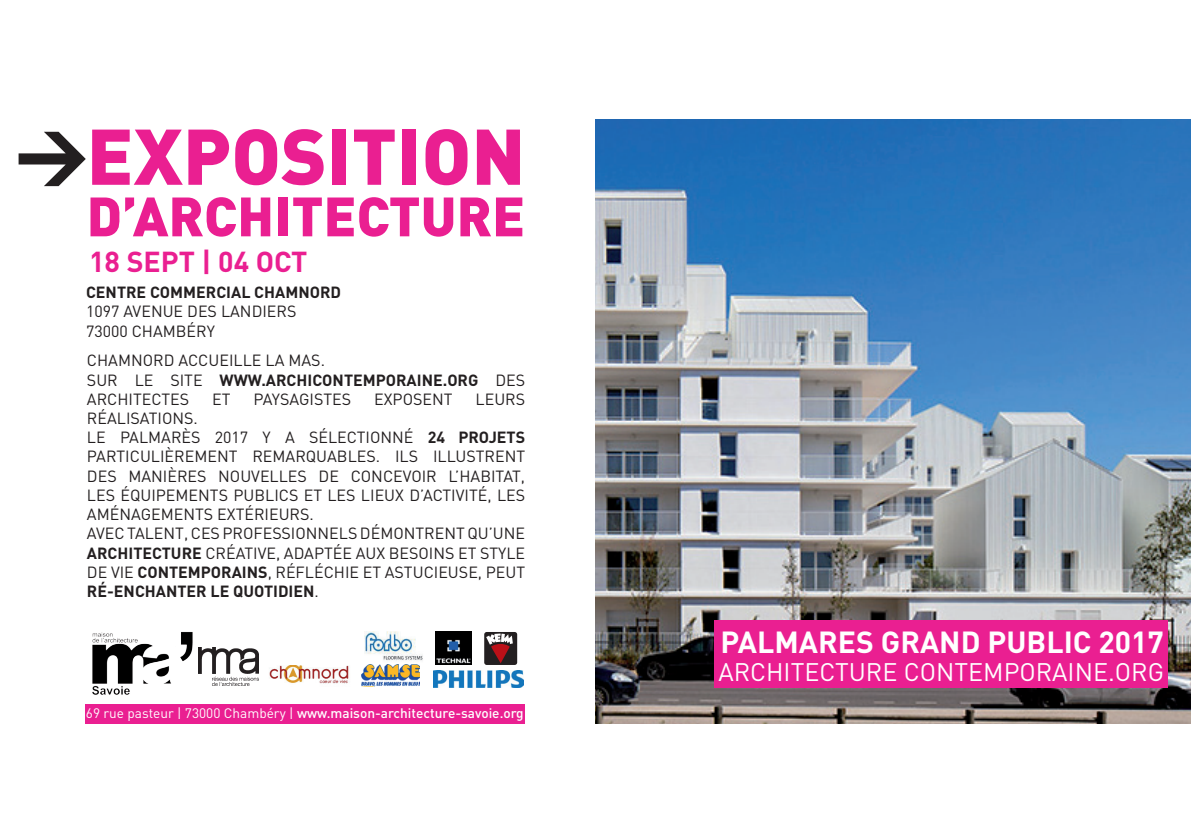
<style>
.page{position:relative;width:1191px;height:840px;background:#fff}
.page>*{position:absolute;margin:0;border:0;box-sizing:border-box;transform-origin:0 0}
.t1{font:900 77.4px "DIN";color:#ea1f91}
.t2{font:900 72px "DIN";color:#231f20}
.t3{font:900 54.4px "DIN";color:#ea1f91}
.t4{font:700 30.2px "DIN";color:#fff}
.t5{font:700 28.6px "DIN";color:#ea1f91}
.t6{font:25px "DIN";color:#fff}
.t7{font:16px/19.2px "DIN";color:#231f20}
.t8{font:700 16px "DIN";color:#231f20}
.t9{font:500 13.6px "DIN";color:#fff}
.s1{font-weight:400}
.s2{font-weight:700}
</style>
<div class="page">
<div style="left:484px;top:631px;width:33px;height:33px;background:#231f20;border-radius:3px"></div>
<svg style="left:486px;top:633px;width:27px;height:30px"></svg>
<img style="left:364px;top:631px;width:59px;height:30px">
<img style="left:269px;top:665px;width:80px;height:19px">
<img style="left:435px;top:631px;width:36px;height:33px">
<img style="left:434px;top:670px;width:90px;height:16px">
<img style="left:362px;top:664px;width:58px;height:22px">
<img style="left:595px;top:120px;width:596px;height:603px">
<div style="left:86px;top:703px;width:439px;height:20px;background:#ea1f91"></div>
<img style="left:92px;top:632px;width:101px;height:63px">
<div style="left:714px;top:620px;width:454px;height:39px;background:#ea1f91"></div>
<div style="left:714px;top:654px;width:454px;height:32px;background:#ea1f91"></div>
<img style="left:199px;top:647px;width:59px;height:38px">
<h1 class="t1" style="left:87px;top:105px;width:440px">EXPOSITION</h1>
<h3 class="t3" style="left:87px;top:180px;width:440px">D’ARCHITECTURE</h3>
<h2 class="t2" style="left:15px;top:106px;width:75px">&gt;</h2>
<h3 class="t5" style="left:89px;top:243px;width:220px">18 SEPT | 04 OCT</h3>
<p class="t8" style="left:86px;top:281px;width:256px">CENTRE COMMERCIAL CHAMNORD</p>
<p class="t7" style="left:86px;top:301px;width:146px">1097 AVEN UE DES LAND</p>
<p class="t7" style="left:262px;top:301px;width:24px">IERS</p>
<p class="t7" style="left:86px;top:320px;width:68px">73000 CHAM</p>
<p class="t7" style="left:176px;top:320px;width:41px">BÉRY</p>
<p class="t7" style="left:87px;top:350px;width:103px">CHAMNORD ACC</p>
<p class="t7" style="left:208px;top:350px;width:118px">UEILLE LA MAS.</p>
<p class="t7" style="left:87px;top:369px;width:29px">SUR</p>
<p class="t8" style="left:135px;top:369px;width:390px"><span class="s1">LE SITE</span> WWW.ARCHICONTEMPORAINE.ORG <span class="s1">D ES</span></p>
<p class="t7" style="left:87px;top:389px;width:11px">ARCH</p>
<p class="t7" style="left:129px;top:389px;width:60px">ITECTES</p>
<p class="t7" style="left:212px;top:389px;width:20px">ET</p>
<p class="t7" style="left:253px;top:389px;width:98px">PAYSAGISTES</p>
<p class="t7" style="left:374px;top:389px;width:80px">EXPOS ENT</p>
<p class="t7" style="left:475px;top:389px;width:40px">LEURS</p>
<p class="t7" style="left:87px;top:408px;width:86px">RÉALISATIONS</p>
<p class="t7" style="left:194px;top:408px;width:6px">.</p>
<p class="t7" style="left:87px;top:427px;width:73px">LE PALMAR</p>
<p class="t7" style="left:182px;top:427px;width:200px">ÈS 2017 Y A SÉLECTIONN</p>
<p class="t8" style="left:404px;top:426px;width:123px"><span class="s1">É</span> 24 PROJETS</p>
<p class="t7" style="left:87px;top:446px;width:197px">PARTICULIÈREM ENT REMAR</p>
<p class="t7" style="left:306px;top:446px;width:221px">QUABLES. I LS ILLUSTRENT</p>
<p class="t7" style="left:87px;top:465px;width:53px">DES MAN</p>
<p class="t7" style="left:163px;top:465px;width:199px">IÈRES NOUVELLES DE CONC</p>
<p class="t7" style="left:87px;top:465px;width:440px;text-indent:306px">EVOIR L’HABITAT,<br>LES ÉQUIPEM ENTS PUBLICS ET LES LIEUX D’ACTIVITÉ, LES<br>AM ÉNAGEM ENTS EXTÉRIEURS.<br>AVEC TALENT, CES PRO FESSIONN</p>
<p class="t7" style="left:329px;top:523px;width:63px">ELS DÉMON</p>
<p class="t7" style="left:415px;top:523px;width:111px">TRENT QU’UN E</p>
<p class="t8" style="left:87px;top:542px;width:208px">ARCHITECTURE <span class="s1">CR ÉATIVE, ADA</span></p>
<p class="t7" style="left:87px;top:542px;width:440px;text-align:justify;text-indent:227px">PTÉE AUX BESO INS ET STYLE D E VIE <span class="s2">CONTEMPORAINS</span>, RÉFLÉCH IE ET ASTUCIEUSE, PEUT <span class="s2">RÉ-ENCHANTER LE QUOTIDIEN</span>.</p>
<p class="t9" style="left:86px;top:704px;width:439px"><span class="s1">69 RUE PASTEUR | 73000 CHAMBÉRY |</span> www.maison-architecture-savoie.org</p>
<h3 class="t4" style="left:720px;top:622px;width:20px">PALMARES</h3>
<h3 class="t4" style="left:880px;top:622px;width:21px">GRAND</h3>
<h3 class="t4" style="left:987px;top:622px;width:74px">PUBLIC</h3>
<h3 class="t4" style="left:1098px;top:622px;width:67px">2017</h3>
<h3 class="t6" style="left:718px;top:655px;width:447px">ARCHITECTU RE CONTEMPORAI NE.ORG</h3>
</div>
